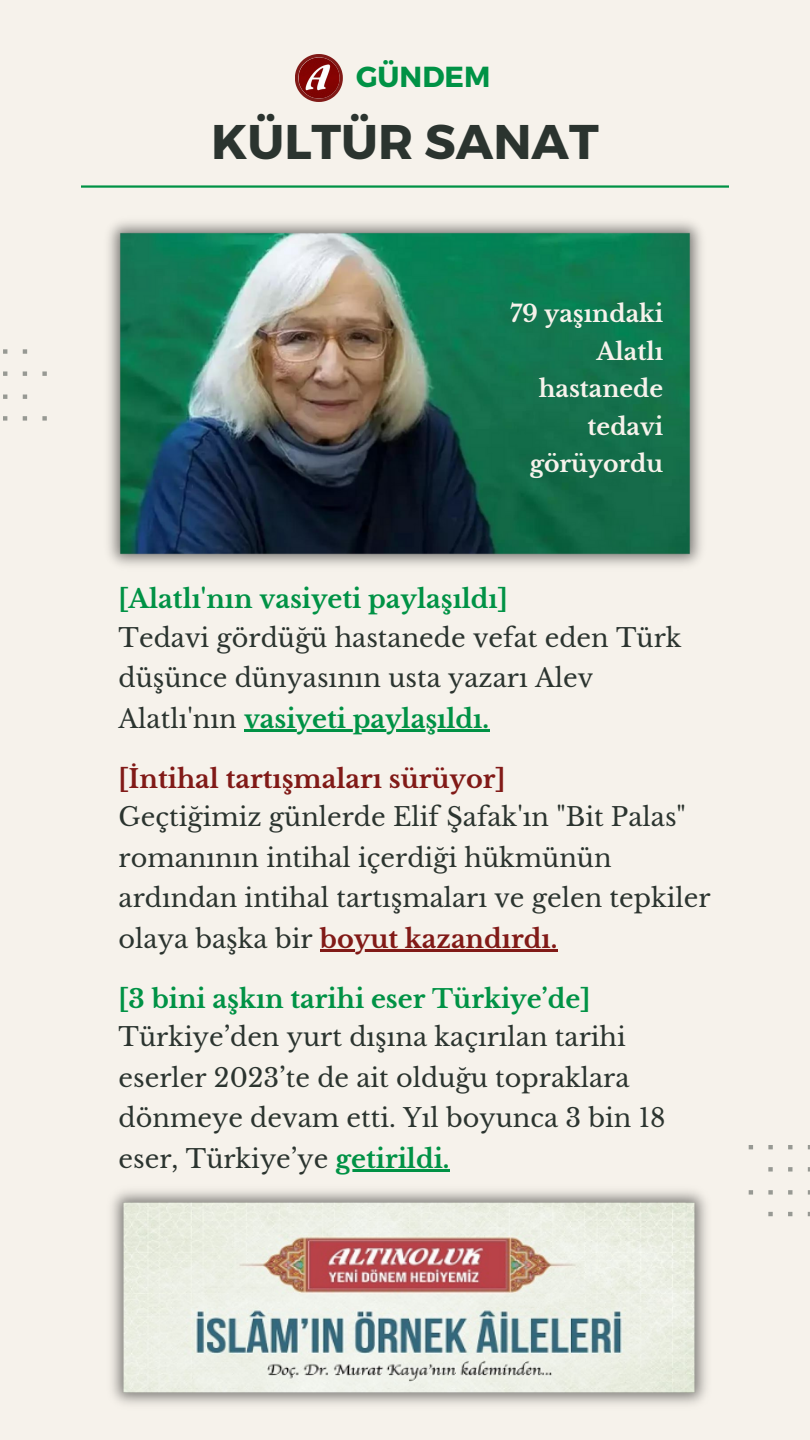
<style>
.page{position:relative;width:810px;height:1440px;background:#f6f2eb}
.page>*{position:absolute;margin:0;border:0;box-sizing:border-box;transform-origin:0 0}
.t1{font:700 48.6px "Montserrat";color:#2b342f}
.t2{font:700 29px "Montserrat";color:#009245}
.t3{font:25.5px/40.5px "Libre Baskerville";color:#2b342f}
.t4{font:700 25.5px "Libre Baskerville";color:#009245}
.t5{font:700 25.5px "Libre Baskerville";color:#811a17}
.t6{font:700 23.5px/37.5px "Libre Baskerville";color:#f6f2eb;text-align:right}
.s1{font-weight:700;color:#009245}
.s2{font-weight:700;color:#811a17}
</style>
<div class="page">
<hr style="left:81px;top:185px;width:648px;height:3px;background:#009245">
<svg style="left:3px;top:349px;width:44px;height:72px"></svg>
<svg style="left:295px;top:54px;width:48px;height:48px"></svg>
<img style="left:298px;top:57px;width:42px;height:42px">
<svg style="left:749px;top:1145px;width:61px;height:71px"></svg>
<img style="left:108px;top:221px;width:594px;height:345px">
<img style="left:111px;top:1181px;width:650px;height:224px">
<hr style="left:244px;top:729px;width:245px;height:2px;background:#009245">
<hr style="left:320px;top:949px;width:237px;height:2px;background:#811a17">
<hr style="left:336px;top:1169px;width:114px;height:3px;background:#009245">
<p class="t2" style="left:356px;top:58px;width:136px">GÜNDEM</p>
<h1 class="t1" style="left:211px;top:111px;width:389px">KÜLTÜR SANAT</h1>
<p class="t6" style="left:510px;top:295px;width:155px">79 yaşındaki<br>Alatlı hastanede tedavi görüyordu</p>
<p class="t4" style="left:119px;top:584px;width:391px">[Alatlı'nın vasiyeti paylaşıldı]</p>
<p class="t3" style="left:119px;top:618px;width:564px">Tedavi gördüğü hastanede vefat eden Türk düşünce dünyasının usta yazarı Alev<br>Alatlı'nın <span class="s1">vasiyeti paylaşıldı.</span></p>
<p class="t5" style="left:119px;top:763px;width:388px">[İntihal tartışmaları sürüyor]</p>
<p class="t3" style="left:119px;top:797px;width:593px">Geçtiğimiz günlerde Elif Şafak'ın "Bit Palas" romanının intihal içerdiği hükmünün ardından intihal tartışmaları ve gelen tepkiler olaya başka bir <span class="s2">boyut kazandırdı.</span></p>
<p class="t4" style="left:119px;top:983px;width:473px">[3 bini aşkın tarihi eser Türkiye’de]</p>
<p class="t3" style="left:119px;top:1017px;width:549px">Türkiye’den yurt dışına kaçırılan tarihi eserler 2023’te de ait olduğu topraklara dönmeye devam etti. Yıl boyunca 3 bin 18 eser, Türkiye’ye <span class="s1">getirildi.</span></p>
</div>
